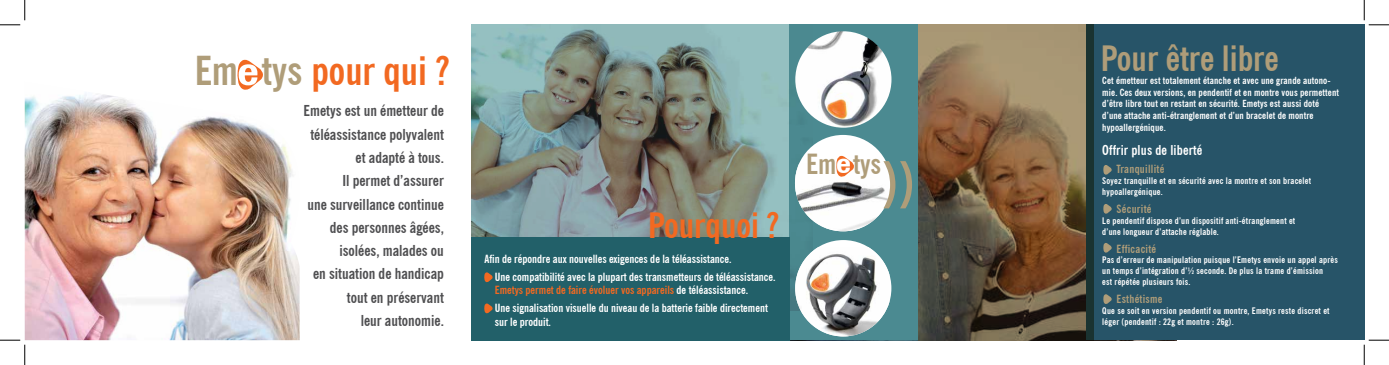
<style>
.page{position:relative;width:1389px;height:365px;background:#fff}
.page>*{position:absolute;margin:0;border:0;box-sizing:border-box;transform-origin:0 0}
.t1{font:700 condensed 57.3px "News Gothic BT";color:#af9d79}
.t2{font:700 condensed 39px "News Gothic BT";color:#f26921}
.t3{font:700 condensed 34.8px "News Gothic BT";color:#af9d79}
.t4{font:700 condensed 34.8px "News Gothic BT";color:#f26921}
.t5{font:700 condensed 27.67px "News Gothic BT";color:#af9d79}
.t6{font:700 condensed 15px/23.2px "News Gothic BT";color:#4f4f51;text-align:right}
.t7{font:700 condensed 13.5px "News Gothic BT";letter-spacing:.01em;color:#fff}
.t8{font:700 condensed 11.25px/13.5px "News Gothic BT";color:#fff}
.t9{font:700 condensed 11.25px "News Gothic BT";letter-spacing:.025em;color:#af9d79}
.t10{font:700 condensed 9.75px/11.7px "News Gothic BT";letter-spacing:.01em;color:#fff}
.t11{font:700 condensed 9px/10.8px "News Gothic BT";letter-spacing:.025em;color:#fff}
.s1{font-size:39.75px;color:#af9d79}
.s2{font-size:37.58px;color:#fff}
.s3{color:#f26921}
.s4{font-size:26.17px;color:#fff}
</style>
<div class="page">
<div style="left:1086px;top:25px;width:278px;height:314px;background:#275468"></div>
<img style="left:471px;top:25px;width:319px;height:212px">
<svg style="left:237px;top:59px;width:26px;height:23px"></svg>
<div style="left:790px;top:25px;width:128px;height:314px;background:#4b8a91"></div>
<div style="left:795px;top:135px;width:96px;height:96px;background:#fff;border-radius:48px"></div>
<img style="left:795px;top:163px;width:96px;height:68px">
<img style="left:795px;top:31px;width:96px;height:96px;border-radius:48px">
<svg style="left:1103px;top:165px;width:9px;height:10px"></svg>
<div style="left:471px;top:237px;width:319px;height:102px;background:#226069"></div>
<svg style="left:484px;top:272px;width:9px;height:11px"></svg>
<svg style="left:484px;top:303px;width:9px;height:11px"></svg>
<svg style="left:835px;top:155px;width:21px;height:24px"></svg>
<svg style="left:1103px;top:204px;width:9px;height:10px"></svg>
<svg style="left:1103px;top:243px;width:9px;height:10px"></svg>
<svg style="left:1103px;top:294px;width:9px;height:10px"></svg>
<img style="left:25px;top:82px;width:275px;height:257px">
<svg style="left:795px;top:239px;width:96px;height:97px"></svg>
<img style="left:795px;top:247px;width:94px;height:89px">
<svg style="left:918px;top:25px;width:175px;height:314px;background:#755f45"></svg>
<svg style="left:0;top:0;width:26px;height:26px"></svg>
<svg style="left:0;top:339px;width:26px;height:25px"></svg>
<svg style="left:1364px;top:0;width:25px;height:26px"></svg>
<svg style="left:1364px;top:339px;width:25px;height:25px"></svg>
<h2 class="t2" style="left:195px;top:47px;width:256px"><span class="s1">Em</span><span class="s2">e</span><span class="s1">tys</span> pour qui ?</h2>
<h3 class="t6" style="left:304px;top:99px;width:142px">Emetys est un émetteur de téléassistance polyvalent et adapté à tous.<br>Il permet d’assurer<br>une surveillance continue des personnes âgées, isolées, malades ou<br>en situation de handicap tout en préservant<br>leur autonomie.</h3>
<h3 class="t4" style="left:648px;top:203px;width:132px">Pourquoi ?</h3>
<p class="t8" style="left:495px;top:269px;width:282px">Une compatibilité avec la plupart des transmetteurs de téléassistance.<br><span class="s3">Emetys permet de faire évoluer vos appareils</span> de téléassistance.</p>
<p class="t8" style="left:495px;top:301px;width:275px">Une signalisation visuelle du niveau de la batterie faible directement sur le produit.</p>
<p class="t8" style="left:485px;top:251px;width:249px">Afin de répondre aux nouvelles exigences de la téléassistance.</p>
<h3 class="t5" style="left:806px;top:146px;width:76px">Em<span class="s4">e</span>tys</h3>
<h1 class="t1" style="left:882px;top:148px;width:35px">))</h1>
<h3 class="t3" style="left:1101px;top:37px;width:179px">Pour être libre</h3>
<p class="t10" style="left:1102px;top:74px;width:238px">Cet émetteur est totalement étanche et avec une grande autono&shy;mie. Ces deux versions, en pendentif et en montre vous permettent d’être libre tout en restant en sécurité. Emetys est aussi doté d’une attache anti-étranglement et d’un bracelet de montre hypoallergénique.</p>
<h3 class="t7" style="left:1102px;top:142px;width:102px">Offrir plus de liberté</h3>
<p class="t9" style="left:1116px;top:162px;width:49px">Tranquillité</p>
<p class="t11" style="left:1102px;top:175px;width:210px">Soyez tranquille et en sécurité avec la montre et son bracelet hypoallergénique.</p>
<p class="t9" style="left:1116px;top:202px;width:36px">Sécurité</p>
<p class="t11" style="left:1102px;top:215px;width:194px">Le pendentif dispose d’un dispositif anti-étranglement et d’une longueur d’attache réglable.</p>
<p class="t9" style="left:1116px;top:241px;width:41px">Efficacité</p>
<p class="t11" style="left:1102px;top:254px;width:237px">Pas d’erreur de manipulation puisque l’Emetys envoie un appel après un temps d’intégration d’½ seconde. De plus la trame d’émission<br>est répétée plusieurs fois.</p>
<p class="t9" style="left:1116px;top:292px;width:48px">Esthétisme</p>
<p class="t11" style="left:1102px;top:305px;width:229px">Que se soit en version pendentif ou montre, Emetys reste discret et léger (pendentif : 22g et montre : 26g).</p>
</div>
